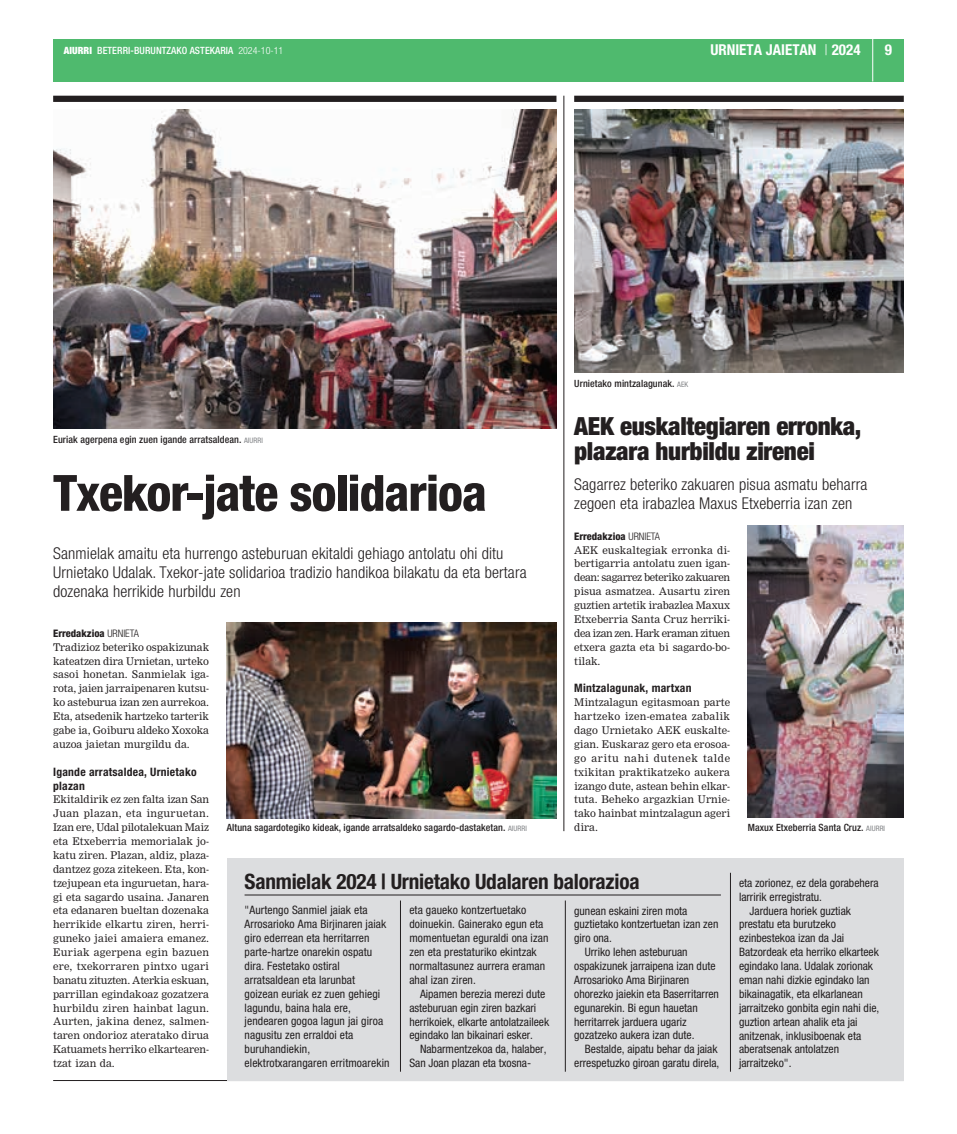
<style>
.page{position:relative;width:957px;height:1134px;background:#fff}
.page>*{position:absolute;margin:0;border:0;box-sizing:border-box;transform-origin:0 0}
.t1{font:800 condensed 50px "Helvetica Neue";letter-spacing:-.02em;color:#231f20}
.t2{font:900 condensed 25px/25px "Helvetica Neue";letter-spacing:-.01em;color:#231f20}
.t3{font:700 condensed 21.25px "Helvetica Neue";letter-spacing:-.01em;color:#231f20}
.t4{font:300 condensed 16.25px/18.8px "Helvetica Neue";letter-spacing:.01em;color:#231f20}
.t5{font:700 condensed 15px "Helvetica Neue";color:#fff}
.t6{font:condensed 11.62px/13.9px "Helvetica Neue";color:#231f20}
.t7{font:700 condensed 11.62px/13.9px "Helvetica Neue";letter-spacing:.02em;color:#231f20}
.t8{font:10.38px/13.9px "M Nimrod";letter-spacing:-.005em;color:#231f20;text-align:justify}
.t9{font:800 condensed 10.38px "Helvetica Neue";color:#231f20}
.t10{font:500 condensed 10px "Helvetica Neue";letter-spacing:.01em;color:#231f20}
.t11{font:500 condensed 10px "Helvetica Neue";letter-spacing:.01em;color:#fff}
.s1{font-weight:900}
.s2{font-weight:300}
.s3{font-weight:400;font-size:7.5px;color:#808285}
</style>
<div class="page">
<hr style="left:53px;top:1080px;width:851px;height:1px;background:#231f20">
<div style="left:53px;top:39px;width:851px;height:42px;background:#4fba6e"></div>
<hr style="left:872px;top:39px;width:1px;height:42px;background:#fff">
<img style="left:53px;top:110px;width:503px;height:319px">
<div style="left:53px;top:96px;width:503px;height:6px;background:#231f20"></div>
<div style="left:574px;top:96px;width:330px;height:6px;background:#231f20"></div>
<img style="left:574px;top:110px;width:330px;height:263px">
<img style="left:748px;top:526px;width:156px;height:291px">
<img style="left:227px;top:623px;width:329px;height:195px">
<hr style="left:563px;top:96px;width:1px;height:735px;background:#231f20">
<div style="left:227px;top:859px;width:677px;height:222px;background:#dcdddf"></div>
<hr style="left:565px;top:900px;width:1px;height:172px;background:#231f20">
<hr style="left:730px;top:873px;width:1px;height:199px;background:#231f20">
<hr style="left:400px;top:900px;width:1px;height:172px;background:#231f20">
<hr style="left:244px;top:895px;width:477px;height:1px;background:#231f20">
<p class="t11" style="left:64px;top:45px;width:221px"><span class="s1">AIURRI</span> BETERRI-BURUNTZAKO ASTEKARIA <span class="s2">2024-10-11</span></p>
<p class="t5" style="left:710px;top:41px;width:152px">urnieta jaietan <span class="s2">|</span> 2024</p>
<p class="t5" style="left:885px;top:41px;width:9px">9</p>
<p class="t10" style="left:574px;top:378px;width:115px">Urnietako mintzalagunak. <span class="s3">aek</span></p>
<h2 class="t2" style="left:574px;top:413px;width:15px">AEK</h2>
<h2 class="t2" style="left:574px;top:413px;width:289px;text-indent:46px">euskaltegiaren erronka, plazara hurbildu zirenei</h2>
<h3 class="t4" style="left:574px;top:475px;width:295px">Sagarrez beteriko zakuaren pisua asmatu beharra zegoen eta irabazlea Maxus Etxeberria izan zen</h3>
<p class="t9" style="left:574px;top:530px;width:87px">Erredakzioa <span class="s2">urnieta</span></p>
<p class="t8" style="left:574px;top:543px;width:158px">AEK euskaltegiak erronka di&shy;bertigarria antolatu zuen igan&shy;dean: sagarrez beteriko zakuaren pisua asmatzea. Ausartu ziren guztien artetik irabazlea Maxux Etxeberria Santa Cruz herriki&shy;dea izan zen. Hark eraman zituen etxera gazta eta bi sagardo-bo&shy;tilak.</p>
<p class="t7" style="left:574px;top:681px;width:119px">Mintzalagunak, martxan</p>
<p class="t8" style="left:574px;top:696px;width:157px">Mintzalagun egitasmoan parte hartzeko izen-ematea zabalik dago Urnietako AEK euskalte&shy;gian. Euskaraz gero eta erosoa&shy;go aritu nahi dutenek talde txikitan praktikatzeko aukera izango dute, astean behin elkar&shy;tuta. Beheko argazkian Urnie&shy;tako hainbat mintzalagun ageri</p>
<p class="t10" style="left:53px;top:433px;width:211px">Euriak agerpena egin zuen igande arratsaldean. <span class="s3">aiurri</span></p>
<h1 class="t1" style="left:53px;top:462px;width:435px">Txekor-jate solidarioa</h1>
<h3 class="t4" style="left:53px;top:544px;width:475px">Sanmielak amaitu eta hurrengo asteburuan ekitaldi gehiago antolatu ohi ditu<br>Urnietako Udalak. Txekor-jate solidarioa tradizio handikoa bilakatu da eta bertara dozenaka herrikide hurbildu zen</h3>
<p class="t9" style="left:53px;top:627px;width:87px">Erredakzioa <span class="s2">urnieta</span></p>
<p class="t8" style="left:53px;top:640px;width:157px">Tradizioz beteriko ospakizunak kateatzen dira Urnietan, urteko sasoi honetan. Sanmielak iga&shy;rota, jaien jarraipenaren kutsu&shy;ko asteburua izan zen aurrekoa.<br>Eta, atsedenik hartzeko tarterik gabe ia, Goiburu aldeko Xoxoka auzoa jaietan murgildu da.</p>
<p class="t7" style="left:53px;top:764px;width:145px">Igande arratsaldea, Urnietako plazan</p>
<p class="t8" style="left:53px;top:793px;width:158px">Ekitaldirik ez zen falta izan San Juan plazan, eta inguruetan.<br>Izan ere, Udal pilotalekuan Maiz eta Etxeberria memorialak jo&shy;katu ziren. Plazan, aldiz, plaza&shy;dantzez goza zitekeen. Eta, kon&shy;tzejupean eta inguruetan, hara&shy;gi eta sagardo usaina. Janaren eta edanaren bueltan dozenaka herrikide elkartu ziren, herri&shy;guneko jaiei amaiera emanez.<br>Euriak agerpena egin bazuen ere, txekorraren pintxo ugari banatu zituzten. Aterkia eskuan, parrillan egindakoaz gozatzera hurbildu ziren hainbat lagun.<br>Aurten, jakina denez, salmen&shy;taren ondorioz ateratako dirua Katuamets herriko elkartearen&shy;tzat izan da.</p>
<p class="t10" style="left:227px;top:822px;width:301px">Altuna sagardotegiko kideak, igande arratsaldeko sagardo-dastaketan. <span class="s3">aiurri</span></p>
<p class="t8" style="left:574px;top:820px;width:25px">dira.</p>
<p class="t10" style="left:748px;top:822px;width:139px">Maxux Etxeberria Santa Cruz. <span class="s3">aiurri</span></p>
<h3 class="t3" style="left:244px;top:869px;width:396px">Sanmielak 2024 | Urnietako Udalaren balorazioa</h3>
<p class="t6" style="left:739px;top:876px;width:141px">eta zorionez, ez dela gorabehera</p>
<p class="t6" style="left:739px;top:889px;width:85px">larririk erregistratu.</p>
<p class="t6" style="left:749px;top:903px;width:103px">Jarduera horiek guztiak</p>
<p class="t6" style="left:739px;top:917px;width:98px">prestatu eta burutzeko</p>
<p class="t6" style="left:739px;top:931px;width:107px">ezinbestekoa izan da Jai</p>
<p class="t6" style="left:739px;top:945px;width:141px">Batzordeak eta herriko elkarteek</p>
<p class="t6" style="left:739px;top:959px;width:136px">egindako lana. Udalak zorionak</p>
<p class="t6" style="left:739px;top:973px;width:132px">eman nahi dizkie egindako lan</p>
<p class="t6" style="left:739px;top:987px;width:125px">bikainagatik, eta elkarlanean</p>
<p class="t6" style="left:739px;top:1001px;width:142px">jarraitzeko gonbita egin nahi die,</p>
<p class="t6" style="left:739px;top:1014px;width:120px">guztion artean ahalik eta jai</p>
<p class="t6" style="left:739px;top:1028px;width:124px">anitzenak, inklusiboenak eta</p>
<p class="t6" style="left:739px;top:1042px;width:102px">aberatsenak antolatzen</p>
<p class="t6" style="left:739px;top:1056px;width:54px">jarraitzeko".</p>
<p class="t6" style="left:244px;top:903px;width:146px">"Aurtengo Sanmiel jaiak eta<br>Arrosarioko Ama Birjinaren jaiak giro ederrean eta herritarren parte-hartze onarekin ospatu dira. Festetako ostiral arratsaldean eta larunbat goizean euriak ez zuen gehiegi lagundu, baina hala ere, jendearen gogoa lagun jai giroa nagusitu zen erraldoi eta buruhandiekin, elektrotxarangaren erritmoarekin</p>
<p class="t6" style="left:409px;top:903px;width:141px">eta gaueko kontzertuetako doinuekin. Gainerako egun eta momentuetan eguraldi ona izan zen eta prestaturiko ekintzak normaltasunez aurrera eraman ahal izan ziren.</p>
<p class="t6" style="left:574px;top:903px;width:115px">gunean eskaini ziren mota</p>
<p class="t6" style="left:574px;top:917px;width:146px">guztietako kontzertuetan izan zen</p>
<p class="t6" style="left:574px;top:931px;width:39px">giro ona.</p>
<p class="t6" style="left:585px;top:945px;width:104px">Urriko lehen asteburuan</p>
<p class="t6" style="left:574px;top:959px;width:143px">ospakizunek jarraipena izan dute</p>
<p class="t6" style="left:574px;top:973px;width:117px">Arrosarioko Ama Birjinaren</p>
<p class="t6" style="left:574px;top:987px;width:146px">ohorezko jaiekin eta Baserritarren</p>
<p class="t6" style="left:574px;top:1000px;width:125px">egunarekin. Bi egun hauetan</p>
<p class="t6" style="left:574px;top:1014px;width:114px">herritarrek jarduera ugariz</p>
<p class="t6" style="left:574px;top:1028px;width:122px">gozatzeko aukera izan dute.</p>
<p class="t6" style="left:585px;top:1042px;width:134px">Bestalde, aipatu behar da jaiak</p>
<p class="t6" style="left:574px;top:1056px;width:147px">errespetuzko giroan garatu direla,</p>
<p class="t6" style="left:409px;top:987px;width:141px;text-indent:11px">Aipamen berezia merezi dute asteburuan egin ziren bazkari herrikoiek, elkarte antolatzaileek egindako lan bikainari esker.</p>
<p class="t6" style="left:409px;top:1042px;width:139px;text-indent:11px">Nabarmentzekoa da, halaber,<br>San Joan plazan eta txosna-</p>
</div>
